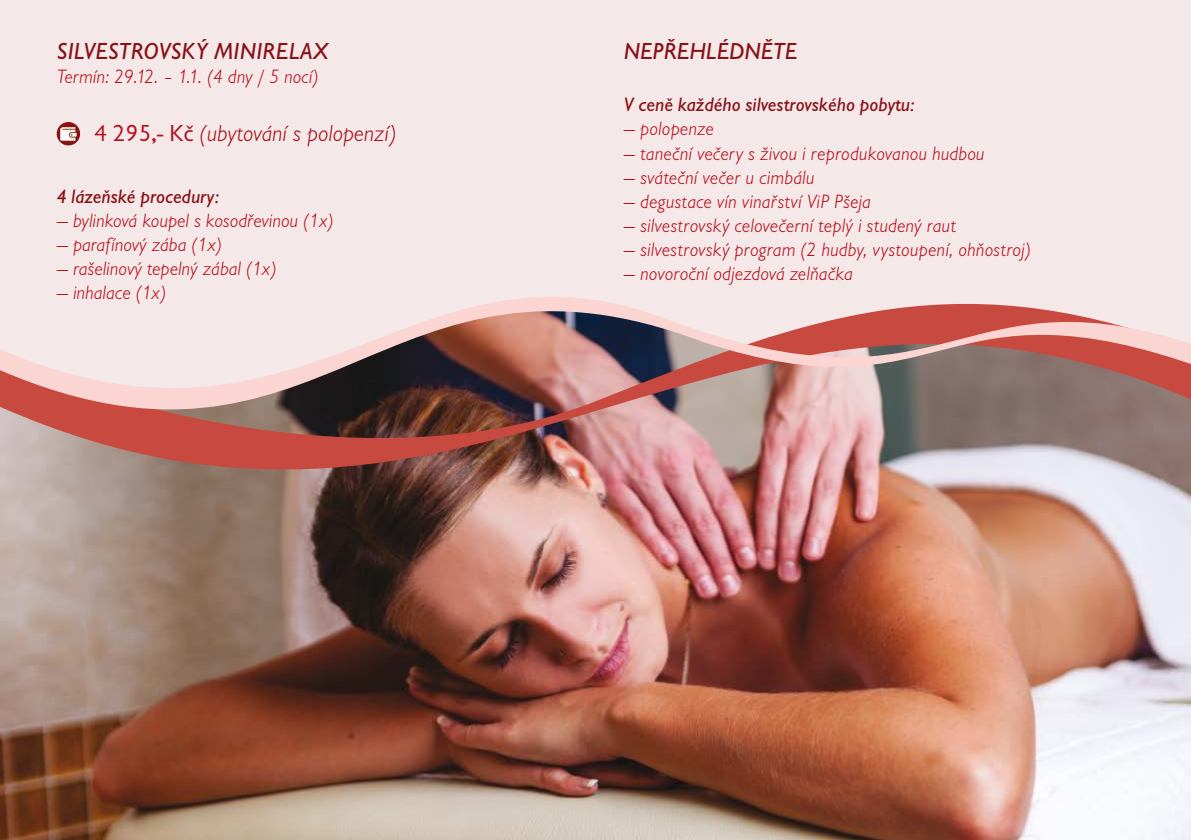
<style>
.page{position:relative;width:1191px;height:840px;background:#fff}
.page>*{position:absolute;margin:0;border:0;box-sizing:border-box;transform-origin:0 0}
.t1{font:italic 500 24px "Giltus TOT";letter-spacing:.01em;color:#891217}
.t2{font:italic 300 24px "Giltus TOT";color:#a8111c}
.t3{font:italic 300 20px "Giltus TOT";letter-spacing:.005em;color:#b6101d}
.t4{font:italic 500 20px "Giltus TOT";color:#891217}
.s1{font-weight:400;font-style:normal;color:#b6101d}
.s2{font-weight:400;font-style:normal}
</style>
<div class="page">
<div style="left:0;top:0;width:1191px;height:839px;background:#f5e8e8"></div>
<img style="left:0;top:623px;width:1191px;height:216px">
<img style="left:0;top:510px;width:1191px;height:113px">
<img style="left:0;top:297px;width:1191px;height:213px">
<svg style="left:57px;top:122px;width:23px;height:23px"></svg>
<img style="left:60px;top:127px;width:17px;height:13px">
<p class="t1" style="left:57px;top:38px;width:273px">SILVESTROVSKÝ MINIRELAX</p>
<p class="t3" style="left:57px;top:65px;width:263px">Termín: 29.12. – 1.1. (4 dny / 5 nocí)</p>
<p class="t2" style="left:94px;top:120px;width:304px"><span class="s1">4 295,-</span> <span class="s2">Kč</span> (ubytování s polopenzí)</p>
<p class="t4" style="left:57px;top:185px;width:164px">4 lázeňské procedury:</p>
<p class="t3" style="left:57px;top:209px;width:278px">— bylinková koupel s kosodřevinou (1x)</p>
<p class="t3" style="left:57px;top:233px;width:166px">— parafínový zába (1x)</p>
<p class="t3" style="left:57px;top:257px;width:221px">— rašelinový tepelný zábal (1x)</p>
<p class="t3" style="left:57px;top:281px;width:111px">— inhalace (1x)</p>
<p class="t1" style="left:624px;top:38px;width:175px">NEPŘEHLÉDNĚTE</p>
<p class="t4" style="left:624px;top:94px;width:292px">V ceně každého silvestrovského pobytu:</p>
<p class="t3" style="left:624px;top:118px;width:91px">— polopenze</p>
<p class="t3" style="left:624px;top:142px;width:362px">— taneční večery s živou i reprodukovanou hudbou</p>
<p class="t3" style="left:624px;top:166px;width:192px">— sváteční večer u cimbálu</p>
<p class="t3" style="left:624px;top:190px;width:249px">— degustace vín vinařství ViP Pšeja</p>
<p class="t3" style="left:624px;top:214px;width:333px">— silvestrovský celovečerní teplý i studený raut</p>
<p class="t3" style="left:624px;top:238px;width:408px">— silvestrovský program (2 hudby, vystoupení, ohňostroj)</p>
<p class="t3" style="left:624px;top:262px;width:231px">— novoroční odjezdová zelňačka</p>
</div>
